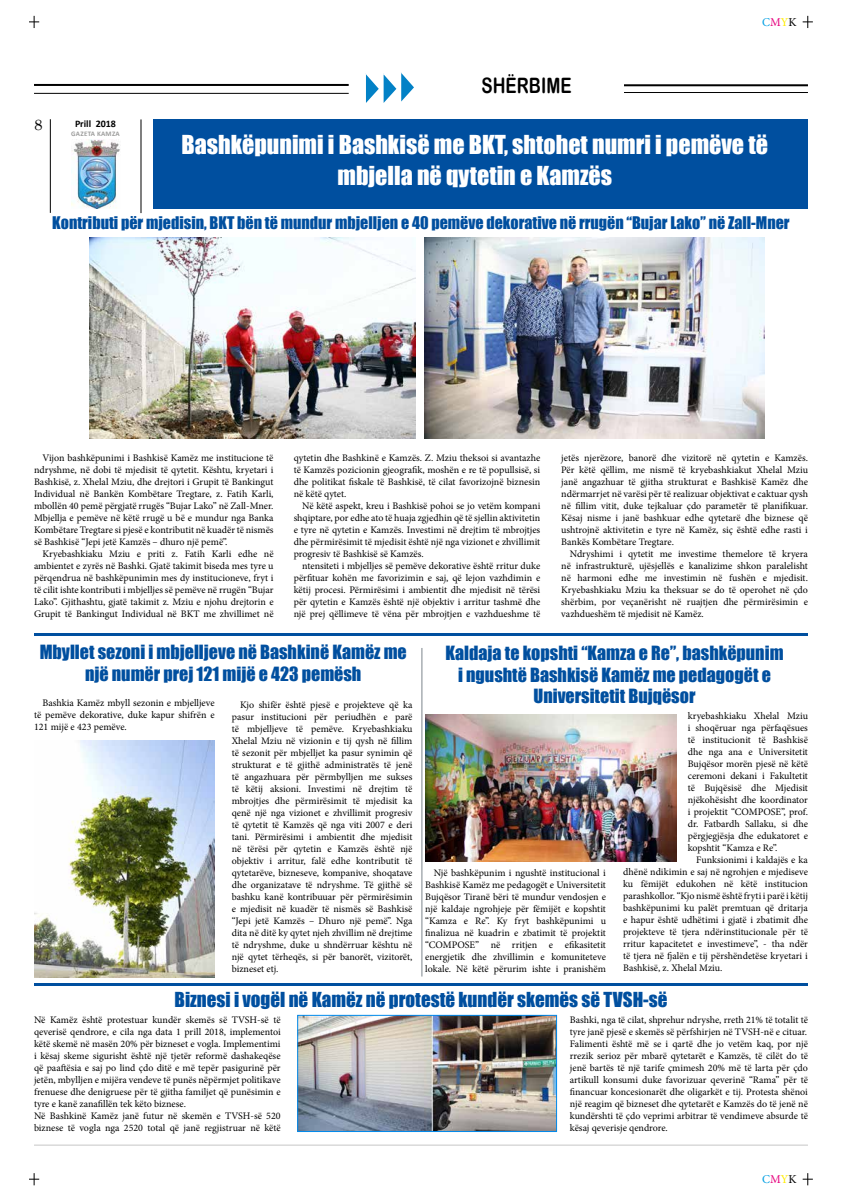
<style>
.page{position:relative;width:842px;height:1191px;background:#fff}
.page>*{position:absolute;margin:0;border:0;box-sizing:border-box;transform-origin:0 0}
.t1{font:24px/31px "Impact";color:#fff;text-align:center}
.t2{font:21.2px "Arial Rounded MT Bold";color:#000;scale:.79 1}
.t3{font:19px "Impact";color:#004f9f}
.t4{font:18px/21.6px "Impact";color:#004f9f;text-align:center}
.t5{font:16px "Impact";color:#004f9f}
.t6{font:15px "Century Schoolbook";color:#000}
.t7{font:12px "Minion Pro";color:#009fe3}
.t8{font:10px/12px "Minion Pro";color:#000;text-align:justify}
.t9{font:700 10px "Calibri";color:#000}
.t10{font:700 7px "Calibri";letter-spacing:.04em;color:#9d9d9c}
.s1{color:#e6007d}
.s2{color:#ffed00}
.s3{color:#000}
</style>
<div class="page">
<hr style="left:34px;top:84px;width:315px;height:2px;background:#000">
<hr style="left:34px;top:93px;width:315px;height:1px;background:#000">
<svg style="left:365px;top:72px;width:49px;height:31px"></svg>
<hr style="left:34px;top:1144px;width:774px;height:1px;background:#c6c6c6">
<hr style="left:50px;top:119px;width:1px;height:94px;background:#000">
<hr style="left:140px;top:119px;width:1px;height:94px;background:#000">
<hr style="left:586px;top:92px;width:222px;height:1px;background:#000">
<img style="left:71px;top:139px;width:49px;height:69px">
<hr style="left:586px;top:84px;width:222px;height:2px;background:#000">
<div style="left:418px;top:72px;width:206px;height:28px;background:#fff"></div>
<svg style="left:29px;top:16px;width:10px;height:12px"></svg>
<svg style="left:803px;top:16px;width:10px;height:12px"></svg>
<svg style="left:29px;top:1173px;width:10px;height:12px"></svg>
<svg style="left:803px;top:1173px;width:10px;height:12px"></svg>
<div style="left:153px;top:119px;width:655px;height:89px;background:#004f9f"></div>
<img style="left:89px;top:238px;width:326px;height:201px">
<img style="left:425px;top:238px;width:339px;height:201px">
<img style="left:299px;top:1016px;width:256px;height:114px">
<div style="left:297px;top:1014px;width:260px;height:118px;border:1px solid #008aed"></div>
<hr style="left:34px;top:983px;width:774px;height:3px;background:#004f9f">
<hr style="left:34px;top:633px;width:774px;height:3px;background:#004f9f">
<img style="left:425px;top:714px;width:251px;height:147px">
<hr style="left:421px;top:648px;width:1px;height:328px;background:#7d868c">
<img style="left:34px;top:740px;width:180px;height:237px">
<p class="t7" style="left:762px;top:14px;width:36px">C<span class="s1">M</span><span class="s2">Y</span><span class="s3">K</span></p>
<h3 class="t6" style="left:34px;top:112px;width:10px">8</h3>
<p class="t9" style="left:75px;top:117px;width:43px">Prill 2018</p>
<p class="t10" style="left:71px;top:129px;width:50px">GAZETA KAMZA</p>
<h2 class="t2" style="left:482px;top:73px;width:115px">SHËRBIME</h2>
<h1 class="t1" style="left:182px;top:128px;width:588px">Bashkëpunimi i Bashkisë me BKT, shtohet numri i pemëve të mbjella në qytetin e Kamzës</h1>
<h3 class="t5" style="left:52px;top:211px;width:739px">Kontributi për mjedisin, BKT bën të mundur mbjelljen e 40 pemëve dekorative në rrugën “Bujar Lako” në Zall-Mner</h3>
<p class="t8" style="left:34px;top:452px;width:241px;text-indent:8px">Vijon bashkëpunimi i Bashkisë Kamëz me institucione të ndryshme, në dobi të mjedisit të qytetit. Kështu, kryetari i Bashkisë, z. Xhelal Mziu, dhe drejtori i Grupit të Bankingut Individual në Bankën Kombëtare Tregtare, z. Fatih Karli, mbollën 40 pemë përgjatë rrugës “Bujar Lako” në Zall-Mner.<br>Mbjellja e pemëve në këtë rrugë u bë e mundur nga Banka Kombëtare Tregtare si pjesë e kontributit në kuadër të nismës së Bashkisë “Jepi jetë Kamzës – dhuro një pemë”.</p>
<p class="t8" style="left:34px;top:548px;width:241px;text-indent:8px">Kryebashkiaku Mziu e priti z. Fatih Karli edhe në ambientet e zyrës në Bashki. Gjatë takimit biseda mes tyre u përqendrua në bashkëpunimin mes dy institucioneve, fryt i të cilit ishte kontributi i mbjelljes së pemëve në rrugën “Bujar Lako”. Gjithashtu, gjatë takimit z. Mziu e njohu drejtorin e Grupit të Bankingut Individual në BKT me zhvillimet në</p>
<p class="t8" style="left:294px;top:452px;width:248px">qytetin dhe Bashkinë e Kamzës. Z. Mziu theksoi si avantazhe të Kamzës pozicionin gjeografik, moshën e re të popullsisë, si dhe politikat fiskale të Bashkisë, të cilat favorizojnë biznesin në këtë qytet.</p>
<p class="t8" style="left:294px;top:500px;width:248px;text-indent:8px">Në këtë aspekt, kreu i Bashkisë pohoi se jo vetëm kompani shqiptare, por edhe ato të huaja zgjedhin që të sjellin aktivitetin e tyre në qytetin e Kamzës. Investimi në drejtim të mbrojtjes dhe përmirësimit të mjedisit është një nga vizionet e zhvillimit progresiv të Bashkisë së Kamzës.</p>
<p class="t8" style="left:294px;top:560px;width:248px;text-indent:8px">ntensiteti i mbjelljes së pemëve dekorative është rritur duke përfituar kohën me favorizimin e saj, që lejon vazhdimin e këtij procesi. Përmirësimi i ambientit dhe mjedisit në tërësi për qytetin e Kamzës është një objektiv i arritur tashmë dhe një prej qëllimeve të vëna për mbrojtjen e vazhdueshme të</p>
<p class="t8" style="left:561px;top:452px;width:248px">jetës njerëzore, banorë dhe vizitorë në qytetin e Kamzës.<br>Për këtë qëllim, me nismë të kryebashkiakut Xhelal Mziu janë angazhuar të gjitha strukturat e Bashkisë Kamëz dhe ndërmarrjet në varësi për të realizuar objektivat e caktuar qysh në fillim vitit, duke tejkaluar çdo parametër të planifikuar.<br>Kësaj nisme i janë bashkuar edhe qytetarë dhe biznese që ushtrojnë aktivitetin e tyre në Kamëz, siç është edhe rasti i Bankës Kombëtare Tregtare.</p>
<p class="t8" style="left:561px;top:548px;width:248px;text-indent:8px">Ndryshimi i qytetit me investime themelore të kryera në infrastrukturë, ujësjellës e kanalizime shkon paralelisht në harmoni edhe me investimin në fushën e mjedisit.<br>Kryebashkiaku Mziu ka theksuar se do të operohet në çdo shërbim, por veçanërisht në ruajtjen dhe përmirësimin e vazhdueshëm të mjedisit në Kamëz.</p>
<h3 class="t4" style="left:40px;top:641px;width:369px">Mbyllet sezoni i mbjelljeve në Bashkinë Kamëz me një numër prej 121 mijë e 423 pemësh</h3>
<h3 class="t4" style="left:445px;top:641px;width:340px">Kaldaja te kopshti “Kamza e Re”, bashkëpunim i ngushtë Bashkisë Kamëz me pedagogët e</h3>
<p class="t8" style="left:43px;top:697px;width:174px">Bashkia Kamëz mbyll sezonin e mbjelljeve</p>
<h3 class="t4" style="left:533px;top:685px;width:163px">Universitetit Bujqësor</h3>
<p class="t8" style="left:34px;top:709px;width:182px">të pemëve dekorative, duke kapur shifrën e<br>121 mijë e 423 pemëve.</p>
<p class="t8" style="left:232px;top:699px;width:182px;text-indent:8px">Kjo shifër është pjesë e projekteve që ka pasur institucioni për periudhën e parë të mbjelljeve të pemëve. Kryebashkiaku Xhelal Mziu në vizionin e tij qysh në fillim të sezonit për mbjelljet ka pasur synimin që strukturat e të gjithë administratës të jenë të angazhuara për përmbylljen me sukses të këtij aksioni. Investimi në drejtim të mbrojtjes dhe përmirësimit të mjedisit ka qenë një nga vizionet e zhvillimit progresiv të qytetit të Kamzës që nga viti 2007 e deri tani. Përmirësimi i ambientit dhe mjedisit në tërësi për qytetin e Kamzës është një objektiv i arritur, falë edhe kontributit të qytetarëve, bizneseve, kompanive, shoqatave dhe organizatave të ndryshme. Të gjithë së bashku kanë kontribuuar për përmirësimin e mjedisit në kuadër të nismës së Bashkisë “Jepi jetë Kamzës – Dhuro një pemë”. Nga dita në ditë ky qytet njeh zhvillim në drejtime të ndryshme, duke u shndërruar kështu në një qytet tërheqës, si për banorët, vizitorët, bizneset etj.</p>
<p class="t8" style="left:688px;top:710px;width:122px">kryebashkiaku Xhelal Mziu i shoqëruar nga përfaqësues të institucionit të Bashkisë dhe nga ana e Universitetit Bujqësor morën pjesë në këtë ceremoni dekani i Fakultetit të Bujqësisë dhe Mjedisit njëkohësisht dhe koordinator i projektit “COMPOSE”, prof. dr. Fatbardh Sallaku, si dhe përgjegjësja dhe edukatoret e kopshtit “Kamza e Re”.</p>
<p class="t8" style="left:623px;top:854px;width:186px;text-indent:73px">Funksionimi i kaldajës e ka dhënë ndikimin e saj në ngrohjen e mjediseve ku fëmijët edukohen në këtë institucion parashkollor. “Kjo nismë është fryti i parë i këtij bashkëpunimi ku palët premtuan që dritarja e hapur është udhëtimi i gjatë i zbatimit dhe projekteve të tjera ndërinstitucionale për të rritur kapacitetet e investimeve”, - tha ndër të tjera në fjalën e tij përshëndetëse kryetari i Bashkisë, z. Xhelal Mziu.</p>
<p class="t8" style="left:425px;top:867px;width:182px;text-indent:8px">Një bashkëpunim i ngushtë institucional i Bashkisë Kamëz me pedagogët e Universitetit Bujqësor Tiranë bëri të mundur vendosjen e një kaldaje ngrohjeje për fëmijët e kopshtit “Kamza e Re”. Ky fryt bashkëpunimi u finalizua në kuadrin e zbatimit të projektit “COMPOSE” në rritjen e efikasitetit energjetik dhe zhvillimin e komuniteteve lokale. Në këtë përurim ishte i pranishëm</p>
<h3 class="t3" style="left:174px;top:984px;width:494px">Biznesi i vogël në Kamëz në protestë kundër skemës së TVSH-së</h3>
<p class="t8" style="left:34px;top:1013px;width:248px;text-align:left">Në Kamëz është protestuar kundër skemës së TVSH-së të qeverisë qendrore, e cila nga data 1 prill 2018, implementoi këtë skemë në masën 20% për bizneset e vogla. Implementimi i kësaj skeme sigurisht është një tjetër reformë dashakeqëse që paaftësia e saj po lind çdo ditë e më tepër pasigurinë për jetën, mbylljen e mijëra vendeve të punës nëpërmjet politikave frenuese dhe denigruese për të gjitha familjet që punësimin e tyre e kanë zanafillën tek këto biznese.<br>Në Bashkinë Kamëz janë futur në skemën e TVSH-së 520 biznese të vogla nga 2520 total që janë regjistruar në këtë</p>
<p class="t8" style="left:570px;top:1013px;width:240px">Bashki, nga të cilat, shprehur ndryshe, rreth 21% të totalit të tyre janë pjesë e skemës së përfshirjen në TVSH-në e cituar.<br>Falimenti është më se i qartë dhe jo vetëm kaq, por një rrezik serioz për mbarë qytetarët e Kamzës, të cilët do të jenë bartës të një tarife çmimesh 20% më të larta për çdo artikull konsumi duke favorizuar qeverinë “Rama” për të financuar koncesionarët dhe oligarkët e tij. Protesta shënoi një reagim që bizneset dhe qytetarët e Kamzës do të jenë në kundërshti të çdo veprimi arbitrar të vendimeve absurde të kësaj qeverisje qendrore.</p>
<p class="t7" style="left:762px;top:1171px;width:36px">C<span class="s1">M</span><span class="s2">Y</span><span class="s3">K</span></p>
</div>
